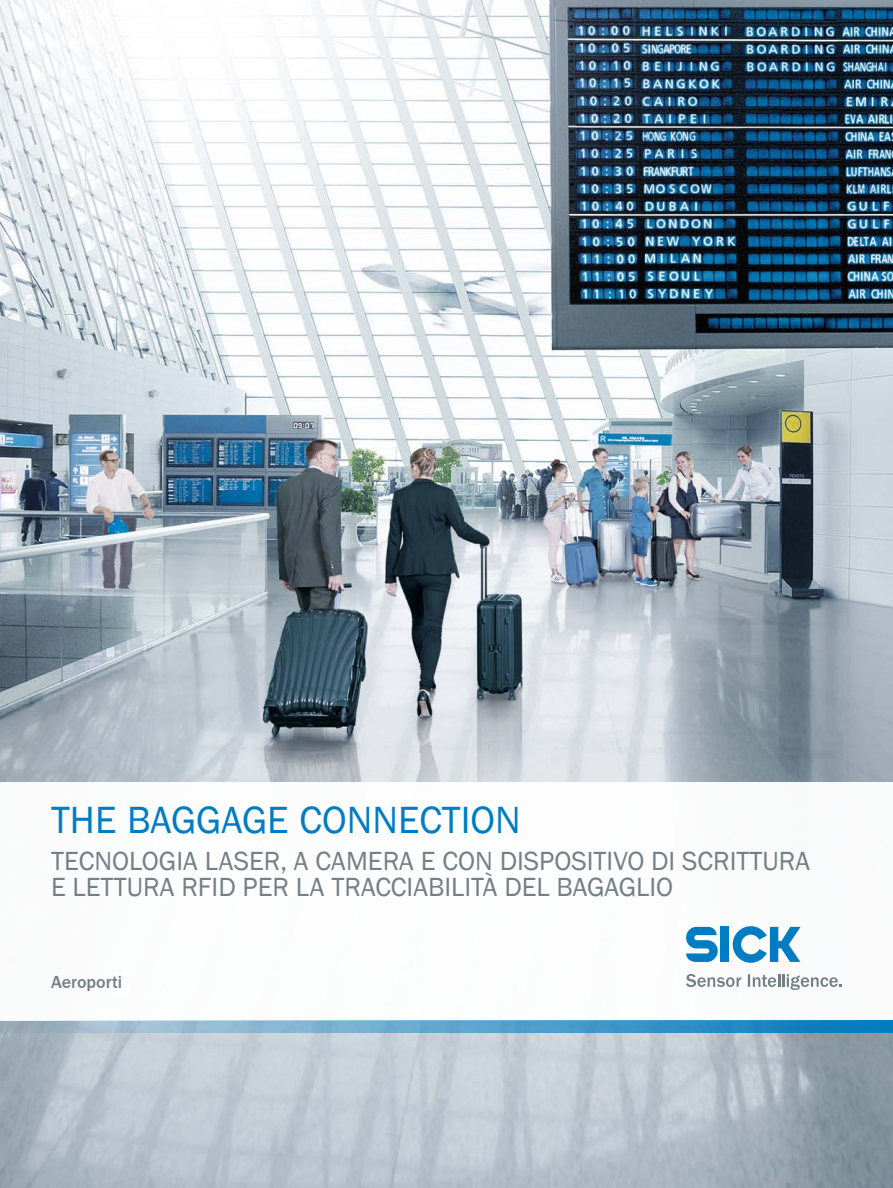
<style>
.page{position:relative;width:893px;height:1188px;background:#fff}
.page>*{position:absolute;margin:0;border:0;box-sizing:border-box;transform-origin:0 0}
.t1{font:39px "SICK Franklin";color:#007cc2}
.t2{font:27px/25.5px "SICK Franklin";color:#737f86}
.t3{font:500 18px "SICK Franklin";color:#737f86}
</style>
<div class="page">
<img style="left:0;top:0;width:893px;height:1188px">
<div style="left:0;top:782px;width:893px;height:238px;background:#fff"></div>
<svg style="left:0;top:1020px;width:893px;height:13px;background:#61a4ca"></svg>
<svg style="left:686px;top:927px;width:32px;height:35px"></svg>
<div style="left:721px;top:927px;width:8px;height:35px;background:#007cc2"></div>
<svg style="left:733px;top:926px;width:67px;height:37px"></svg>
<svg style="left:686px;top:974px;width:55px;height:13px"></svg>
<svg style="left:748px;top:974px;width:94px;height:16px"></svg>
<h1 class="t1" style="left:51px;top:796px;width:471px">THE BAGGAGE CONNECTION</h1>
<p class="t2" style="left:51px;top:849px;width:761px">TECNOLOGIA LASER, A CAMERA E CON DISPOSITIVO DI SCRITTURA<br>E LETTURA RFID PER LA TRACCIABILITÀ DEL BAGAGLIO</p>
<p class="t3" style="left:51px;top:971px;width:73px">Aeroporti</p>
</div>
